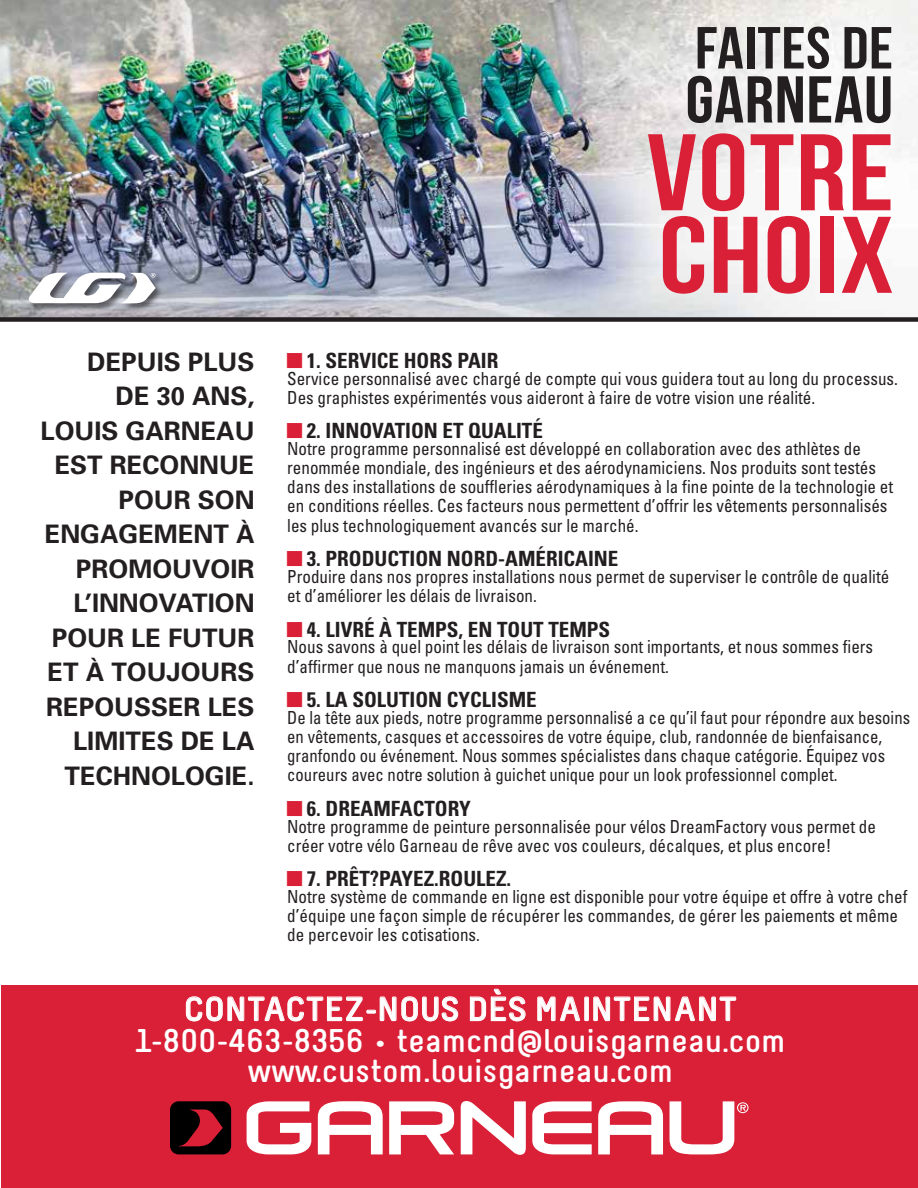
<style>
.page{position:relative;width:918px;height:1188px;background:#fff}
.page>*{position:absolute;margin:0;border:0;box-sizing:border-box;transform-origin:0 0}
.t1{font:108.6px/82.5px "Bebas Neue";letter-spacing:.01em;color:#da2037;scale:1.16 1}
.t2{font:66px "Bebas Neue";letter-spacing:.01em;color:#231f20;scale:1.1 1}
.t3{font:59.25px "Bebas Neue";letter-spacing:.01em;color:#231f20;scale:1.1 1}
.t4{font:700 33.75px "Melbourne";color:#fff;scale:1.11 1}
.t5{font:700 32.85px/30px "Melbourne";color:#fff;text-align:center;scale:1.11 1}
.t6{font:700 25.5px/34.5px "Univers";color:#231f20;text-align:right}
.t7{font:700 condensed 21px "Univers";color:#231f20}
.t8{font:condensed 18px/19px "Univers";color:#231f20;scale:.95 1}
.t9{font:condensed 18px/19px "Univers";color:#231f20;scale:.93 1}
</style>
<div class="page">
<img style="left:0;top:0;width:918px;height:317px">
<div style="left:0;top:317px;width:918px;height:5px;background:#231f20"></div>
<img style="left:25px;top:269px;width:140px;height:44px">
<svg style="left:29px;top:273px;width:127px;height:30px"></svg>
<div style="left:1px;top:986px;width:917px;height:202px;background:#da2037"></div>
<svg style="left:470px;top:988px;width:56px;height:34px"></svg>
<svg style="left:537px;top:996px;width:43px;height:26px"></svg>
<div style="left:584px;top:997px;width:5px;height:24px;border:1px solid #fff"></div>
<svg style="left:593px;top:985px;width:144px;height:37px"></svg>
<svg style="left:170px;top:1101px;width:61px;height:53px"></svg>
<svg style="left:461px;top:1101px;width:65px;height:54px"></svg>
<svg style="left:532px;top:1101px;width:60px;height:53px"></svg>
<svg style="left:247px;top:1101px;width:64px;height:53px"></svg>
<svg style="left:389px;top:1101px;width:65px;height:53px"></svg>
<svg style="left:318px;top:1101px;width:65px;height:53px"></svg>
<svg style="left:598px;top:1101px;width:65px;height:53px"></svg>
<svg style="left:670px;top:1101px;width:79px;height:53px"></svg>
<svg style="left:186px;top:985px;width:272px;height:37px"></svg>
<h3 class="t3" style="left:695px;top:15px;width:182px">FAITES DE</h3>
<h3 class="t6" style="left:41px;top:345px;width:215px">DEPUIS PLUS<br>DE 30 ANS,<br>LOUIS GARNEAU<br>EST RECONNUE<br>POUR SON<br>ENGAGEMENT À<br>PROMOUVOIR<br>L’INNOVATION<br>POUR LE FUTUR<br>ET À TOUJOURS<br>REPOUSSER LES<br>LIMITES DE LA<br>TECHNOLOGIE.</h3>
<h2 class="t2" style="left:686px;top:63px;width:190px">GARNEAU</h2>
<h1 class="t1" style="left:647px;top:131px;width:215px">VOTRE<br>CHOIX</h1>
<p class="t7" style="left:307px;top:347px;width:193px">1. SERVICE HORS PAIR</p>
<p class="t8" style="left:287px;top:368px;width:644px">Service personnalisé avec chargé de compte qui vous guidera tout au long du processus.<br>Des graphistes expérimentés vous aideront à faire de votre vision une réalité.</p>
<p class="t7" style="left:307px;top:418px;width:237px">2. INNOVATION ET QUALITÉ</p>
<p class="t8" style="left:287px;top:439px;width:639px">Notre programme personnalisé est développé en collaboration avec des athlètes de renommée mondiale, des ingénieurs et des aérodynamiciens. Nos produits sont testés dans des installations de souffleries aérodynamiques à la fine pointe de la technologie et en conditions réelles. Ces facteurs nous permettent d’offrir les vêtements personnalisés les plus technologiquement avancés sur le marché.</p>
<p class="t7" style="left:307px;top:546px;width:313px">3. PRODUCTION NORD-AMÉRICAINE</p>
<p class="t8" style="left:287px;top:567px;width:635px">Produire dans nos propres installations nous permet de superviser le contrôle de qualité et d’améliorer les délais de livraison.</p>
<p class="t7" style="left:307px;top:616px;width:305px">4. LIVRÉ À TEMPS, EN TOUT TEMPS</p>
<p class="t8" style="left:287px;top:637px;width:618px">Nous savons à quel point les délais de livraison sont importants, et nous sommes fiers d’affirmer que nous ne manquons jamais un événement.</p>
<p class="t7" style="left:307px;top:687px;width:231px">5. LA SOLUTION CYCLISME</p>
<p class="t9" style="left:287px;top:708px;width:671px">De la tête aux pieds, notre programme personnalisé a ce qu’il faut pour répondre aux besoins en vêtements, casques et accessoires de votre équipe, club, randonnée de bienfaisance, granfondo ou événement. Nous sommes spécialistes dans chaque catégorie. Équipez vos coureurs avec notre solution à guichet unique pour un look professionnel complet.</p>
<p class="t7" style="left:307px;top:795px;width:165px">6. DREAMFACTORY</p>
<p class="t8" style="left:287px;top:817px;width:621px">Notre programme de peinture personnalisée pour vélos DreamFactory vous permet de créer votre vélo Garneau de rêve avec vos couleurs, décalques, et plus encore!</p>
<p class="t7" style="left:307px;top:866px;width:206px">7. PRÊT?PAYEZ.ROULEZ.</p>
<p class="t8" style="left:287px;top:887px;width:654px">Notre système de commande en ligne est disponible pour votre équipe et offre à votre chef d’équipe une façon simple de récupérer les commandes, de gérer les paiements et même de percevoir les cotisations.</p>
<h3 class="t4" style="left:183px;top:988px;width:500px">CONTACTEZ-NOUS DÈS MAINTENANT</h3>
<h3 class="t5" style="left:134px;top:1025px;width:588px">1-800-463-8356 • teamcnd@louisgarneau.com www.custom.louisgarneau.com</h3>
</div>
